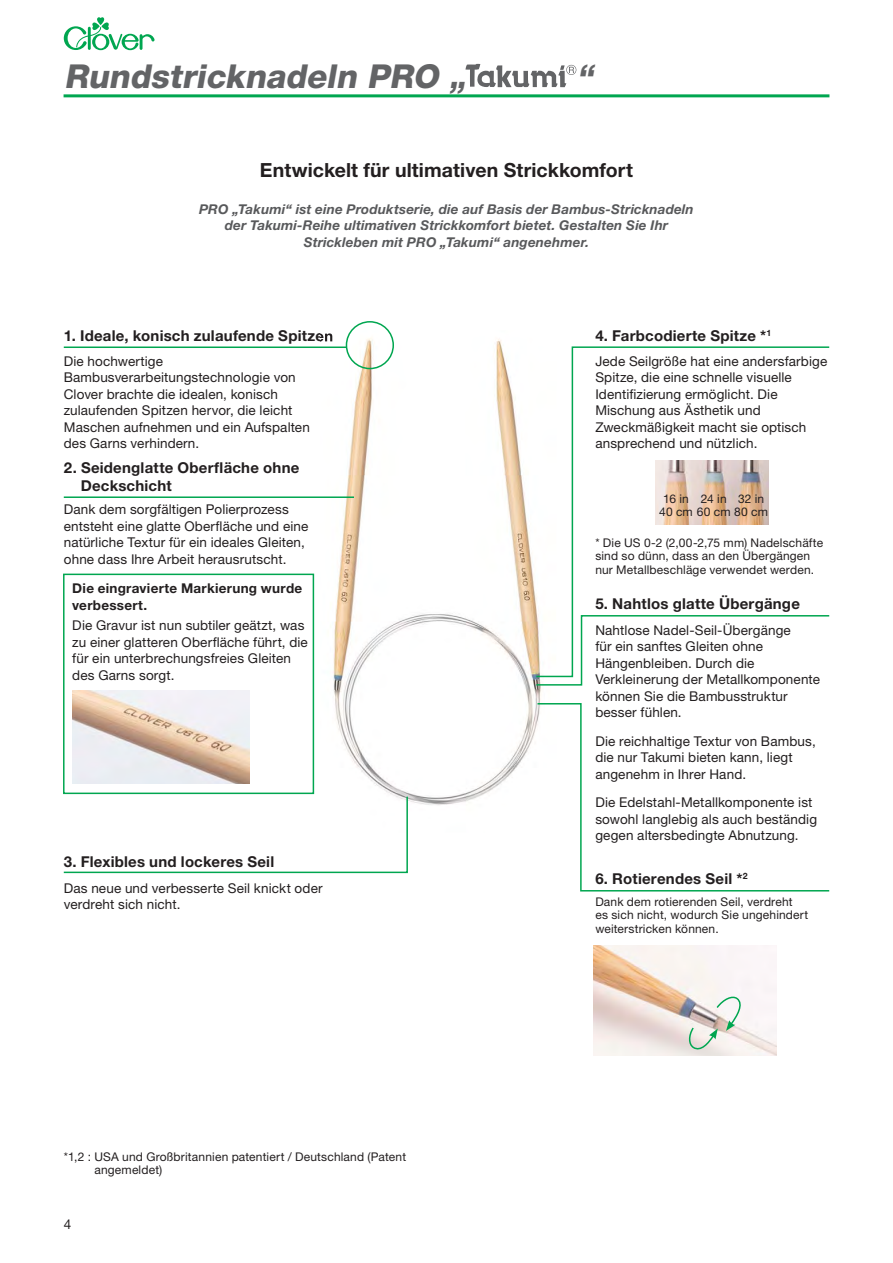
<style>
.page{position:relative;width:893px;height:1263px;background:#fff}
.page>*{position:absolute;margin:0;border:0;box-sizing:border-box;transform-origin:0 0}
.t1{font:italic 800 33px "Helvetica Neue LT Std";color:#636466}
.t2{font:700 19.5px "Helvetica Neue LT Std";letter-spacing:.005em;color:#231f20}
.t3{font:700 15px/18px "Helvetica Neue LT Std";letter-spacing:.015em;color:#231f20}
.t4{font:13.5px/16.5px "Helvetica Neue LT Std";letter-spacing:.01em;color:#231f20}
.t5{font:italic 700 13.5px/16.5px "Helvetica Neue LT Std";letter-spacing:.01em;color:#58595b;text-align:center}
.t6{font:700 13.5px/16.5px "Helvetica Neue LT Std";letter-spacing:.02em;color:#231f20}
.t7{font:12px/13.5px "Helvetica Neue LT Std";letter-spacing:.015em;color:#231f20}
</style>
<div class="page">
<svg style="left:64px;top:17px;width:90px;height:33px"></svg>
<hr style="left:64px;top:94px;width:765px;height:3px;background:#00a650">
<svg style="left:465px;top:64px;width:111px;height:24px"></svg>
<img style="left:395px;top:339px;width:146px;height:466px">
<svg style="left:63px;top:795px;width:345px;height:79px"></svg>
<svg style="left:535px;top:346px;width:295px;height:268px"></svg>
<svg style="left:535px;top:614px;width:295px;height:72px"></svg>
<svg style="left:536px;top:702px;width:294px;height:190px"></svg>
<img style="left:593px;top:945px;width:183px;height:111px">
<svg style="left:688px;top:995px;width:58px;height:59px"></svg>
<svg style="left:63px;top:321px;width:332px;height:474px"></svg>
<h1 class="t1" style="left:64px;top:64px;width:408px">Rundstricknadeln PRO „</h1>
<h1 class="t1" style="left:576px;top:64px;width:23px">“</h1>
<h2 class="t2" style="left:260px;top:163px;width:374px">Entwickelt für ultimativen Strickkomfort</h2>
<p class="t5" style="left:199px;top:202px;width:496px">PRO „Takumi“ ist eine Produktserie, die auf Basis der Bambus-Stricknadeln der Takumi-Reihe ultimativen Strickkomfort bietet. Gestalten Sie Ihr<br>Strickleben mit PRO „Takumi“ angenehmer.</p>
<p class="t3" style="left:64px;top:328px;width:271px">1. Ideale, konisch zulaufende Spitzen</p>
<p class="t4" style="left:64px;top:354px;width:248px">Die hochwertige<br>Bambusverarbeitungstechnologie von<br>Clover brachte die idealen, konisch zulaufenden Spitzen hervor, die leicht<br>Maschen aufnehmen und ein Aufspalten des Garns verhindern.</p>
<p class="t3" style="left:81px;top:460px;width:220px;text-indent:-17px">2. Seidenglatte Oberfläche ohne<br>Deckschicht</p>
<p class="t4" style="left:64px;top:502px;width:246px">Dank dem sorgfältigen Polierprozess entsteht eine glatte Oberfläche und eine natürliche Textur für ein ideales Gleiten, ohne dass Ihre Arbeit herausrutscht.</p>
<p class="t6" style="left:72px;top:581px;width:231px">Die eingravierte Markierung wurde verbessert.</p>
<p class="t4" style="left:72px;top:618px;width:237px">Die Gravur ist nun subtiler geätzt, was zu einer glatteren Oberfläche führt, die für ein unterbrechungsfreies Gleiten des Garns sorgt.</p>
<p class="t3" style="left:64px;top:854px;width:212px">3. Flexibles und lockeres Seil</p>
<p class="t4" style="left:64px;top:881px;width:260px">Das neue und verbesserte Seil knickt oder verdreht sich nicht.</p>
<p class="t7" style="left:94px;top:1150px;width:313px;text-indent:-31px">*1,2 : USA und Großbritannien patentiert / Deutschland (Patent angemeldet)</p>
<p class="t4" style="left:64px;top:1217px;width:9px">4</p>
<p class="t3" style="left:595px;top:328px;width:177px">4. Farbcodierte Spitze *<sup>1</sup></p>
<p class="t4" style="left:595px;top:354px;width:233px">Jede Seilgröße hat eine andersfarbige<br>Spitze, die eine schnelle visuelle<br>Identifizierung ermöglicht. Die<br>Mischung aus Ästhetik und<br>Zweckmäßigkeit macht sie optisch ansprechend und nützlich.</p>
<p class="t7" style="left:659px;top:493px;width:110px;text-indent:4px">16 in<br>40 cm 60 cm 80 cm</p>
<p class="t7" style="left:701px;top:493px;width:27px">24 in</p>
<p class="t7" style="left:738px;top:493px;width:28px">32 in</p>
<p class="t7" style="left:595px;top:537px;width:229px">* Die US 0-2 (2,00-2,75 mm) Nadelschäfte sind so dünn, dass an den Übergängen nur Metallbeschläge verwendet werden.</p>
<p class="t3" style="left:595px;top:596px;width:206px">5. Nahtlos glatte Übergänge</p>
<p class="t4" style="left:595px;top:623px;width:226px">Nahtlose Nadel-Seil-Übergänge<br>für ein sanftes Gleiten ohne<br>Hängenbleiben. Durch die<br>Verkleinerung der Metallkomponente können Sie die Bambusstruktur besser fühlen.</p>
<p class="t4" style="left:595px;top:734px;width:222px">Die reichhaltige Textur von Bambus, die nur Takumi bieten kann, liegt angenehm in Ihrer Hand.</p>
<p class="t4" style="left:595px;top:795px;width:223px">Die Edelstahl-Metallkomponente ist sowohl langlebig als auch beständig gegen altersbedingte Abnutzung.</p>
<p class="t3" style="left:595px;top:871px;width:154px">6. Rotierendes Seil *<sup>2</sup></p>
<p class="t7" style="left:595px;top:896px;width:214px">Dank dem rotierenden Seil, verdreht es sich nicht, wodurch Sie ungehindert weiterstricken können.</p>
</div>
